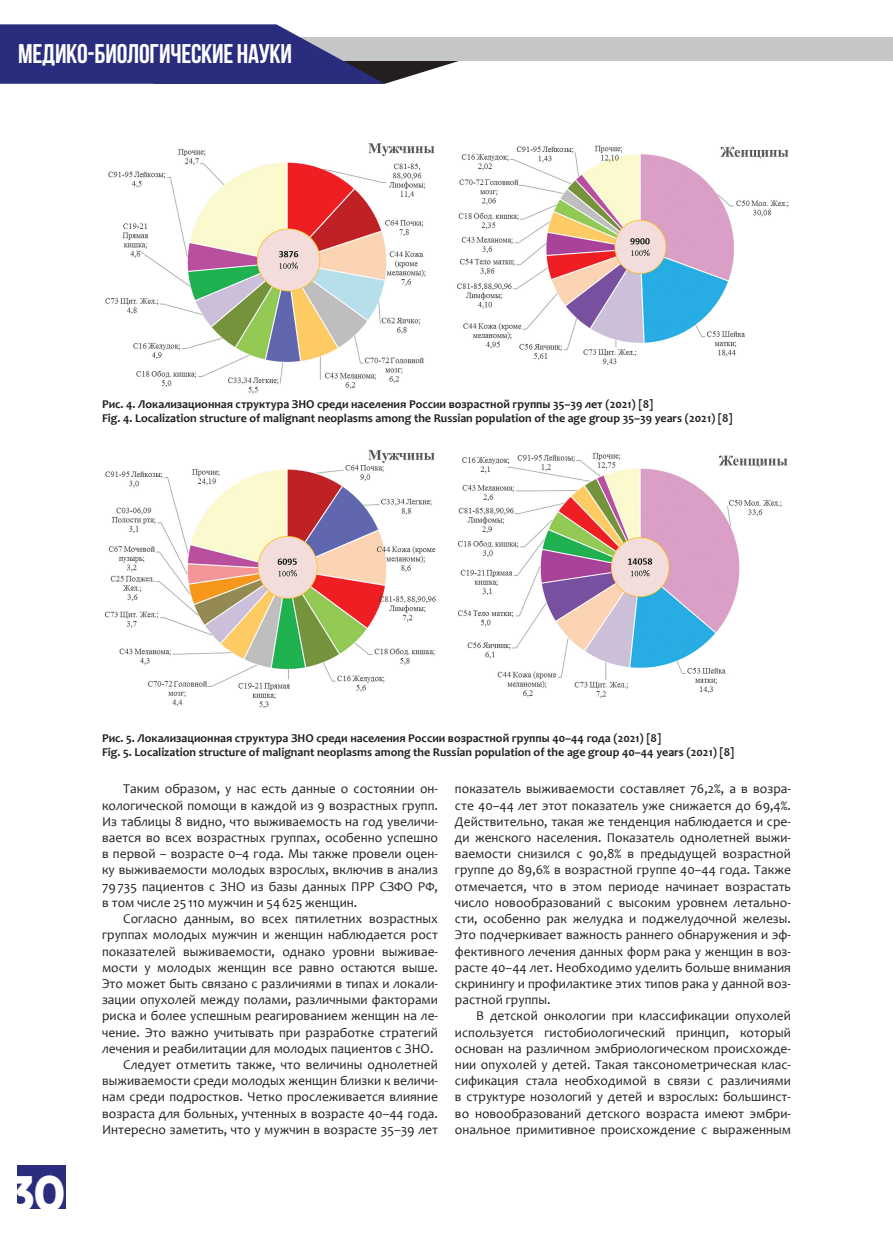
<style>
.page{position:relative;width:893px;height:1234px;background:#fff}
.page>*{position:absolute;margin:0;border:0;box-sizing:border-box;transform-origin:0 0}
.t1{font:800 49.8px "Gilroy";color:#fff}
.t2{font:700 27px "Bebas Neue";letter-spacing:-.01em;color:#fff}
.t3{font:13.5px/16.2px "Candara";color:#231f20;text-align:justify}
.t4{font:700 12px/14.4px "Candara";color:#231f20}
</style>
<div class="page">
<div style="left:17px;top:1164px;width:49px;height:44px;background:#2a2d7e"></div>
<div style="left:0;top:37px;width:893px;height:24px;background:#c5c6c8"></div>
<svg style="left:0;top:24px;width:459px;height:60px"></svg>
<img style="left:105px;top:143px;width:330px;height:251px">
<img style="left:457px;top:145px;width:332px;height:221px">
<img style="left:104px;top:449px;width:332px;height:260px">
<img style="left:457px;top:452px;width:331px;height:246px">
<h2 class="t2" style="left:18px;top:39px;width:275px">Медико-биологические науки</h2>
<p class="t4" style="left:102px;top:396px;width:632px">Рис. 4. Локализационная структура ЗНО среди населения России возрастной группы 35–39 лет (2021) [8]<br>Fig. 4. Localization structure of malignant neoplasms among the Russian population of the age group 35–39 years (2021) [8]</p>
<p class="t4" style="left:102px;top:730px;width:634px">Рис. 5. Локализационная структура ЗНО среди населения России возрастной группы 40–44 года (2021) [8]<br>Fig. 5. Localization structure of malignant neoplasms among the Russian population of the age group 40–44 years (2021) [8]</p>
<h1 class="t1" style="left:8px;top:1161px;width:59px">30</h1>
<p class="t3" style="left:102px;top:780px;width:337px;text-indent:21px">Таким образом, у нас есть данные о состоянии он&shy;кологической помощи в каждой из 9 возрастных групп.<br>Из таблицы 8 видно, что выживаемость на год увеличи&shy;вается во всех возрастных группах, особенно успешно в первой – возрасте 0–4 года. Мы также провели оцен&shy;ку выживаемости молодых взрослых, включив в анализ 79735 пациентов с ЗНО из базы данных ПРР СЗФО РФ, в том числе 25 110 мужчин и 54625 женщин.</p>
<p class="t3" style="left:123px;top:910px;width:316px">Согласно данным, во всех пятилетних возрастных</p>
<p class="t3" style="left:102px;top:926px;width:337px">группах молодых мужчин и женщин наблюдается рост</p>
<p class="t3" style="left:102px;top:942px;width:337px">показателей выживаемости, однако уровни выживае-</p>
<p class="t3" style="left:102px;top:958px;width:337px">мости у молодых женщин все равно остаются выше.</p>
<p class="t3" style="left:102px;top:975px;width:337px">Это может быть связано с различиями в типах и локали-</p>
<p class="t3" style="left:102px;top:991px;width:337px">зации опухолей между полами, различными факторами</p>
<p class="t3" style="left:102px;top:1007px;width:337px">риска и более успешным реагированием женщин на ле-</p>
<p class="t3" style="left:102px;top:1023px;width:337px">чение. Это важно учитывать при разработке стратегий</p>
<p class="t3" style="left:102px;top:1039px;width:333px">лечения и реабилитации для молодых пациентов с ЗНО.</p>
<p class="t3" style="left:123px;top:1056px;width:316px">Следует отметить также, что величины однолетней</p>
<p class="t3" style="left:102px;top:1072px;width:337px">выживаемости среди молодых женщин близки к величи-</p>
<p class="t3" style="left:102px;top:1088px;width:337px">нам среди подростков. Четко прослеживается влияние</p>
<p class="t3" style="left:102px;top:1104px;width:337px">возраста для больных, учтенных в возрасте 40–44 года.</p>
<p class="t3" style="left:102px;top:1120px;width:337px">Интересно заметить, что у мужчин в возрасте 35–39 лет</p>
<p class="t3" style="left:455px;top:780px;width:337px">показатель выживаемости составляет 76,2%, а в возра&shy;сте 40–44 лет этот показатель уже снижается до 69,4%.<br>Действительно, такая же тенденция наблюдается и сре&shy;ди женского населения. Показатель однолетней выжи&shy;ваемости снизился с 90,8% в предыдущей возрастной группе до 89,6% в возрастной группе 40–44 года. Также отмечается, что в этом периоде начинает возрастать число новообразований с высоким уровнем летально&shy;сти, особенно рак желудка и поджелудочной железы.<br>Это подчеркивает важность раннего обнаружения и эф&shy;фективного лечения данных форм рака у женщин в воз&shy;расте 40–44 лет. Необходимо уделить больше внимания скринингу и профилактике этих типов рака у данной воз&shy;растной группы.</p>
<p class="t3" style="left:455px;top:1007px;width:337px;text-indent:21px">В детской онкологии при классификации опухолей используется гистобиологический принцип, который основан на различном эмбриологическом происхожде&shy;нии опухолей у детей. Такая таксонометрическая клас&shy;сификация стала необходимой в связи с различиями в структуре нозологий у детей и взрослых: большинст&shy;во новообразований детского возраста имеют эмбри&shy;ональное примитивное происхождение с выраженным</p>
</div>
